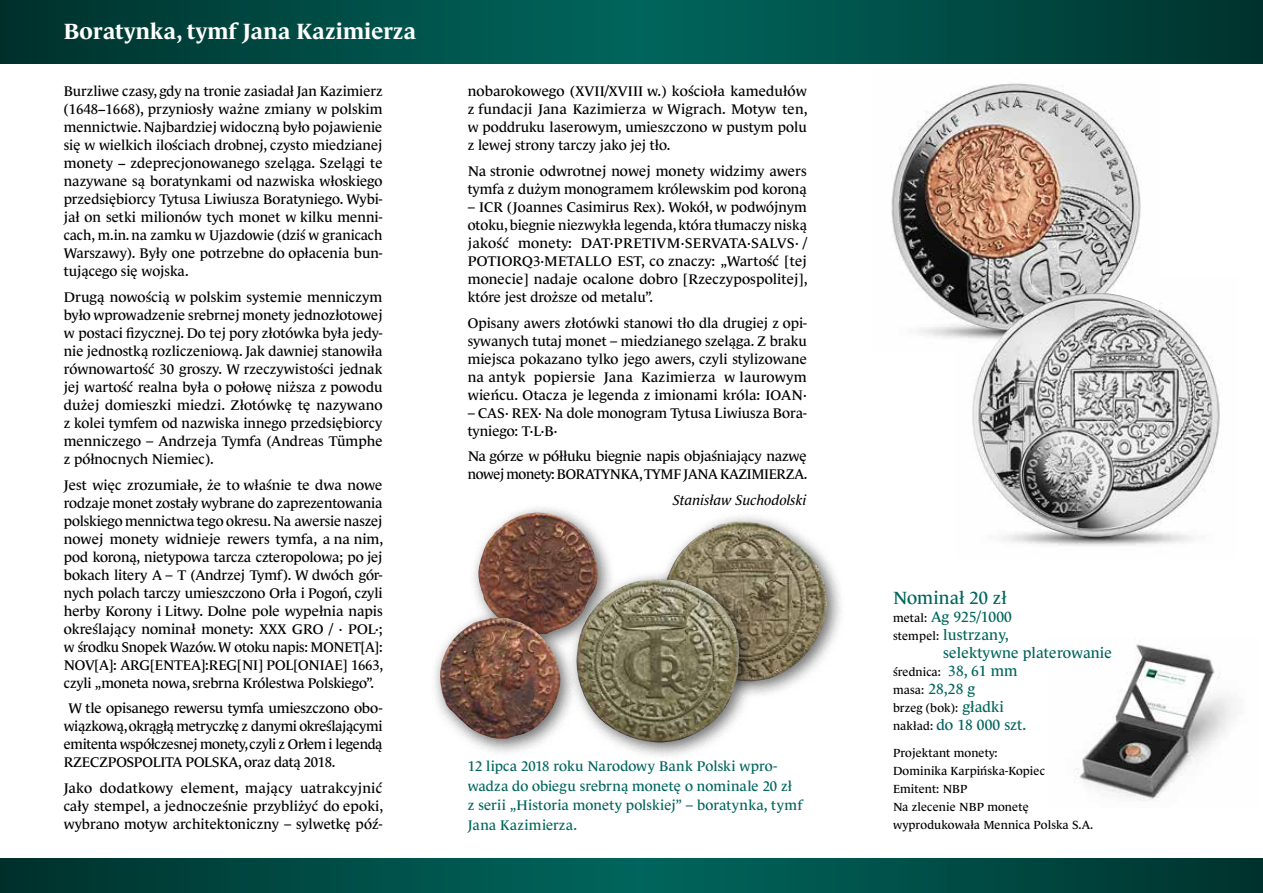
<style>
.page{position:relative;width:1263px;height:893px;background:#fff}
.page>*{position:absolute;margin:0;border:0;box-sizing:border-box;transform-origin:0 0}
.t1{font:700 22.5px "Le Monde Journal Pro";letter-spacing:.01em;color:#fff}
.t2{font:18px "Le Monde Journal Pro";letter-spacing:.01em;color:#00655c}
.t3{font:15px "Le Monde Journal Pro";letter-spacing:.01em;color:#00655c}
.t4{font:14.25px/18px "Le Monde Journal Pro";color:#000;text-align:justify}
.t5{font:14.25px/19.5px "Le Monde Journal Pro";letter-spacing:.005em;color:#00655d}
.t6{font:14.25px/18px "Le Monde Journal Pro";letter-spacing:-.02em;color:#000}
.t7{font:italic 14.25px "Le Monde Journal Pro";color:#000}
.t8{font:12px/18px "Le Monde Journal Pro";letter-spacing:.01em;color:#000}
.s1{font-size:12px;color:#000}
.s2{font-size:15px;color:#00655c}
</style>
<div class="page">
<img style="left:972px;top:390px;width:248px;height:156px">
<img style="left:891px;top:83px;width:250px;height:256px">
<svg style="left:0;top:859px;width:1263px;height:34px;background:#004b44"></svg>
<svg style="left:0;top:0;width:1263px;height:64px;background:#004b44"></svg>
<img style="left:1074px;top:644px;width:161px;height:157px">
<div style="left:468px;top:502px;width:148px;height:151px;background:#000;opacity:.59"></div>
<img style="left:478px;top:512px;width:119px;height:96px">
<div style="left:654px;top:512px;width:191px;height:188px;background:#000;opacity:.59"></div>
<img style="left:664px;top:522px;width:164px;height:159px">
<div style="left:430px;top:608px;width:149px;height:149px;background:#000;opacity:.59"></div>
<img style="left:438px;top:618px;width:123px;height:121px">
<div style="left:566px;top:569px;width:192px;height:192px;background:#000;opacity:.59"></div>
<img style="left:576px;top:579px;width:163px;height:163px">
<img style="left:973px;top:293px;width:244px;height:244px">
<h1 class="t1" style="left:64px;top:14px;width:354px">Boratynka, tymf Jana Kazimierza</h1>
<p class="t4" style="left:64px;top:81px;width:320px">Burzliwe czasy, gdy na tronie zasiadał Jan Kazimierz (1648−1668), przyniosły ważne zmiany w polskim mennictwie. Najbardziej widoczną było pojawienie się w wielkich ilościach drobnej, czysto miedzianej monety − zdeprecjonowanego szeląga. Szelągi te nazywane są boratynkami od nazwiska włoskiego przedsiębiorcy Tytusa Liwiusza Boratyniego. Wybi&shy;jał on setki milionów tych monet w kilku menni&shy;cach, m.in. na zamku w Ujazdowie (dziś w granicach Warszawy). Były one potrzebne do opłacenia bun&shy;tującego się wojska.</p>
<p class="t4" style="left:64px;top:287px;width:320px">Drugą nowością w polskim systemie menniczym było wprowadzenie srebrnej monety jednozłotowej w postaci fizycznej. Do tej pory złotówka była jedy&shy;nie jednostką rozliczeniową. Jak dawniej stanowiła równowartość 30 groszy. W rzeczywistości jednak jej wartość realna była o połowę niższa z powodu dużej domieszki miedzi. Złotówkę tę nazywano z kolei tymfem od nazwiska innego przedsiębiorcy menniczego – Andrzeja Tymfa (Andreas Tümphe z północnych Niemiec).</p>
<p class="t4" style="left:64px;top:474px;width:321px">Jest więc zrozumiałe, że to właśnie te dwa nowe rodzaje monet zostały wybrane do zaprezentowania polskiego mennictwa tego okresu. Na awersie naszej nowej monety widnieje rewers tymfa, a na nim, pod koroną, nietypowa tarcza czteropolowa; po jej bokach litery A – T (Andrzej Tymf). W dwóch gór&shy;nych polach tarczy umieszczono Orła i Pogoń, czyli herby Korony i Litwy. Dolne pole wypełnia napis określający nominał monety: XXX GRO / · POL·; w środku Snopek Wazów. W otoku napis: MONET[A]:<br>NOV[A]: ARG[ENTEA]:REG[NI] POL[ONIAE] 1663, czyli „moneta nowa, srebrna Królestwa Polskiego”.</p>
<p class="t4" style="left:64px;top:698px;width:320px;text-indent:5px">W tle opisanego rewersu tymfa umieszczono obo&shy;wiązkową, okrągłą metryczkę z danymi określającymi emitenta współczesnej monety, czyli z Orłem i legendą RZECZPOSPOLITA POLSKA, oraz datą 2018.</p>
<p class="t4" style="left:64px;top:778px;width:321px">Jako dodatkowy element, mający uatrakcyjnić cały stempel, a jednocześnie przybliżyć do epoki, wybrano motyw architektoniczny – sylwetkę póź-</p>
<p class="t4" style="left:468px;top:81px;width:341px">nobarokowego (XVII/XVIII w.) kościoła kamedułów z fundacji Jana Kazimierza w Wigrach. Motyw ten, w poddruku laserowym, umieszczono w pustym polu z lewej strony tarczy jako jej tło.</p>
<p class="t4" style="left:468px;top:161px;width:340px">Na stronie odwrotnej nowej monety widzimy awers tymfa z dużym monogramem królewskim pod koroną</p>
<p class="t4" style="left:468px;top:197px;width:341px">– ICR (Joannes Casimirus Rex). Wokół, w podwójnym otoku, biegnie niezwykła legenda, która tłumaczy niską jakość monety: DAT·PRETIVM·SERVATA·SALVS· / POTIORQ3·METALLO EST, co znaczy: „Wartość [tej monecie] nadaje ocalone dobro [Rzeczypospolitej], które jest droższe od metalu”.</p>
<p class="t4" style="left:468px;top:312px;width:341px">Opisany awers złotówki stanowi tło dla drugiej z opi&shy;sywanych tutaj monet – miedzianego szeląga. Z braku miejsca pokazano tylko jego awers, czyli stylizowane na antyk popiersie Jana Kazimierza w laurowym wieńcu. Otacza je legenda z imionami króla: IOAN·</p>
<p class="t4" style="left:468px;top:402px;width:340px">– CAS· REX· Na dole monogram Tytusa Liwiusza Bora&shy;tyniego: T·L·B·</p>
<p class="t6" style="left:468px;top:446px;width:341px">Na górze w półłuku biegnie napis objaśniający nazwę nowej monety: BORATYNKA, TYMF JANA KAZIMIERZA.</p>
<p class="t7" style="left:673px;top:489px;width:135px">Stanisław Suchodolski</p>
<p class="t5" style="left:468px;top:755px;width:336px">12 lipca 2018 roku Narodowy Bank Polski wpro&shy;wadza do obiegu srebrną monetę o nominale 20 zł<br>z serii „Historia monety polskiej” – boratynka, tymf Jana Kazimierza.</p>
<p class="t2" style="left:893px;top:584px;width:115px">Nominał 20 zł</p>
<p class="t3" style="left:893px;top:605px;width:120px"><span class="s1">metal:</span> Ag 925/1000</p>
<p class="t3" style="left:893px;top:623px;width:117px"><span class="s1">stempel:</span> lustrzany,</p>
<p class="t3" style="left:943px;top:641px;width:170px">selektywne platerowanie</p>
<p class="t8" style="left:893px;top:662px;width:126px">średnica: <span class="s2">38, 61 mm</span></p>
<p class="t3" style="left:893px;top:677px;width:84px"><span class="s1">masa:</span> 28,28 g</p>
<p class="t8" style="left:893px;top:698px;width:112px">brzeg (bok): <span class="s2">gładki</span></p>
<p class="t3" style="left:893px;top:713px;width:135px"><span class="s1">nakład:</span> do 18 000 szt.</p>
<p class="t8" style="left:893px;top:743px;width:202px">Projektant monety:<br>Dominika Karpińska-Kopiec<br>Emitent: NBP<br>Na zlecenie NBP monetę wyprodukowała Mennica Polska S.A.</p>
</div>
